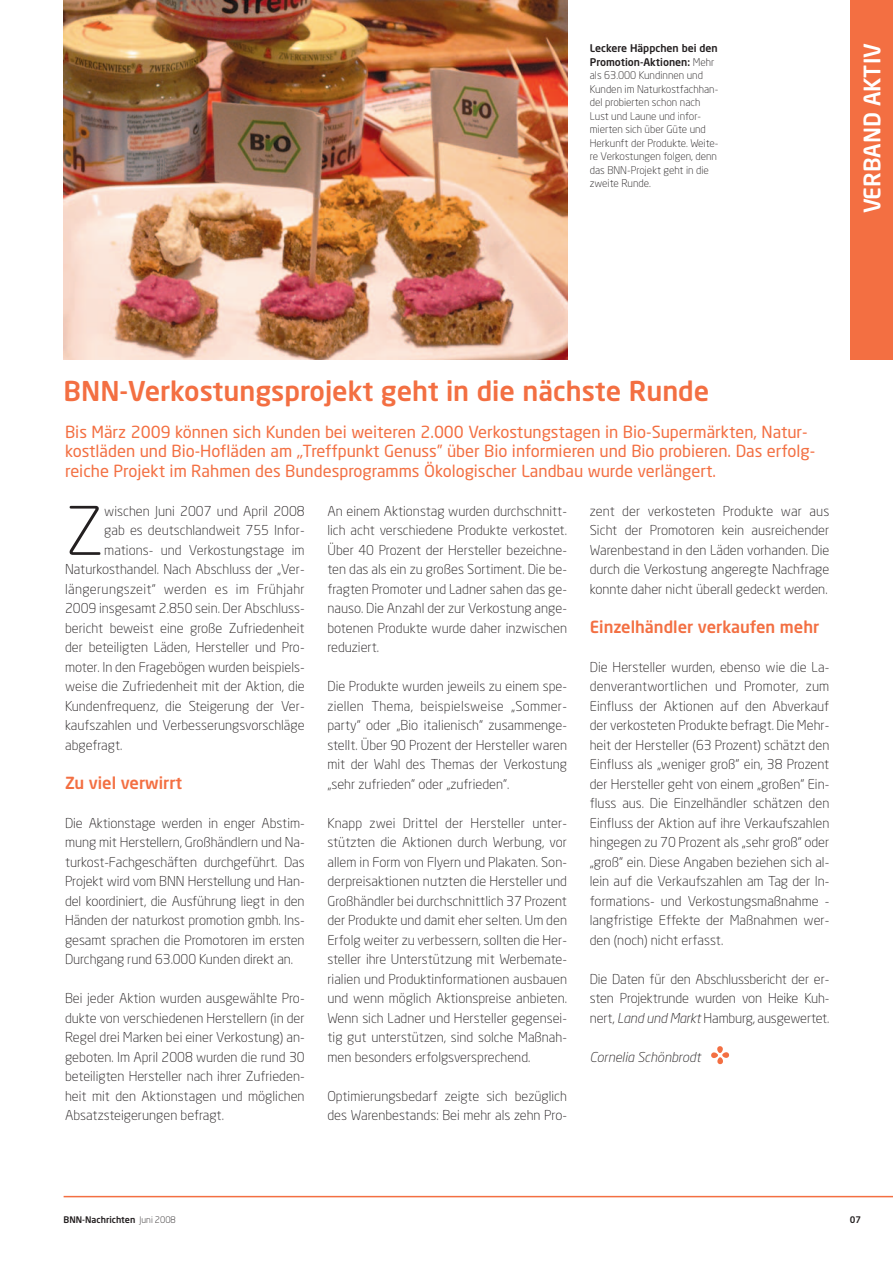
<style>
.page{position:relative;width:893px;height:1263px;background:#fff}
.page>*{position:absolute;margin:0;border:0;box-sizing:border-box;transform-origin:0 0}
.t1{font:300 66px "Neo Sans";color:#231f20}
.t2{font:500 27px "Neo Sans";color:#f36f42}
.t3{font:500 22.5px "Neo Sans";color:#fff}
.t4{font:16.5px/19.5px "Neo Sans";color:#f36f42}
.t5{font:500 16.5px "Neo Sans";color:#f36f42}
.t6{font:300 13.5px/19.5px "Neo Sans";color:#231f20;text-align:justify}
.t7{font:300 13.5px "Neo Sans";letter-spacing:.025em;color:#231f20}
.t8{font:italic 300 13.5px "Neo Sans";color:#231f20}
.t9{font:300 10.5px/13.5px "Neo Sans";color:#231f20}
.t10{font:500 9px "Neo Sans";color:#231f20}
.s1{font-weight:500}
.s2{font-style:italic}
.s3{font-weight:300}
</style>
<div class="page">
<div style="left:850px;top:0;width:42px;height:360px;background:#f36f42"></div>
<hr style="left:64px;top:1196px;width:828px;height:1px;background:#f36f42">
<img style="left:64px;top:0;width:503px;height:360px">
<img style="left:711px;top:1047px;width:18px;height:18px">
<p class="t9" style="left:589px;top:42px;width:130px"><span class="s1">Leckere Häppchen bei den<br>Promotion-Aktionen:</span> Mehr als 63.000 Kundinnen und<br>Kunden im Naturkostfachhan&shy;del probierten schon nach<br>Lust und Laune und infor&shy;mierten sich über Güte und<br>Herkunft der Produkte. Weite&shy;re Verkostungen folgen, denn das BNN-Projekt geht in die zweite Runde.</p>
<h3 class="t3" style="left:863px;top:213px;width:172px;rotate:-90deg">VERBAND AKTIV</h3>
<h2 class="t2" style="left:64px;top:380px;width:647px">BNN-Verkostungsprojekt geht in die nächste Runde</h2>
<p class="t4" style="left:65px;top:423px;width:751px">Bis März 2009 können sich Kunden bei weiteren 2.000 Verkostungstagen in Bio-Supermärkten, Natur&shy;kostläden und Bio-Hofläden am „Treffpunkt Genuss” über Bio informieren und Bio probieren. Das erfolg&shy;reiche Projekt im Rahmen des Bundesprogramms Ökologischer Landbau wurde verlängert.</p>
<h1 class="t1" style="left:65px;top:504px;width:41px">Z</h1>
<p class="t6" style="left:104px;top:502px;width:202px">wischen Juni 2007 und April 2008</p>
<p class="t6" style="left:104px;top:522px;width:202px">gab es deutschlandweit 755 Infor-</p>
<p class="t6" style="left:104px;top:541px;width:202px">mations- und Verkostungstage im</p>
<p class="t6" style="left:65px;top:561px;width:241px">Naturkosthandel. Nach Abschluss der „Ver-</p>
<p class="t7" style="left:65px;top:583px;width:241px">längerungszeit“ werden es im Frühjahr</p>
<p class="t6" style="left:65px;top:600px;width:241px">2009 insgesamt 2.850 sein. Der Abschluss-</p>
<p class="t6" style="left:65px;top:619px;width:241px">bericht beweist eine große Zufriedenheit</p>
<p class="t6" style="left:65px;top:639px;width:241px">der beteiligten Läden, Hersteller und Pro-</p>
<p class="t6" style="left:65px;top:658px;width:241px">moter. In den Fragebögen wurden beispiels-</p>
<p class="t6" style="left:65px;top:678px;width:241px">weise die Zufriedenheit mit der Aktion, die</p>
<p class="t6" style="left:65px;top:697px;width:241px">Kundenfrequenz, die Steigerung der Ver-</p>
<p class="t6" style="left:65px;top:717px;width:241px">kaufszahlen und Verbesserungsvorschläge</p>
<p class="t6" style="left:65px;top:736px;width:59px">abgefragt.</p>
<p class="t5" style="left:65px;top:776px;width:119px">Zu viel verwirrt</p>
<p class="t6" style="left:65px;top:814px;width:241px">Die Aktionstage werden in enger Abstim&shy;mung mit Herstellern, Großhändlern und Na&shy;turkost-Fachgeschäften durchgeführt. Das Projekt wird vom BNN Herstellung und Han&shy;del koordiniert, die Ausführung liegt in den Händen der naturkost promotion gmbh. Ins&shy;gesamt sprachen die Promotoren im ersten Durchgang rund 63.000 Kunden direkt an.</p>
<p class="t6" style="left:65px;top:990px;width:241px">Bei jeder Aktion wurden ausgewählte Pro&shy;dukte von verschiedenen Herstellern (in der Regel drei Marken bei einer Verkostung) an&shy;geboten. Im April 2008 wurden die rund 30 beteiligten Hersteller nach ihrer Zufrieden&shy;heit mit den Aktionstagen und möglichen Absatzsteigerungen befragt.</p>
<p class="t6" style="left:327px;top:502px;width:241px">An einem Aktionstag wurden durchschnitt&shy;lich acht verschiedene Produkte verkostet.<br>Über 40 Prozent der Hersteller bezeichne&shy;ten das als ein zu großes Sortiment. Die be&shy;fragten Promoter und Ladner sahen das ge&shy;nauso. Die Anzahl der zur Verkostung ange&shy;botenen Produkte wurde daher inzwischen reduziert.</p>
<p class="t6" style="left:327px;top:678px;width:241px">Die Produkte wurden jeweils zu einem spe&shy;ziellen Thema, beispielsweise „Sommer&shy;party“ oder „Bio italienisch“ zusammenge&shy;stellt. Über 90 Prozent der Hersteller waren mit der Wahl des Themas der Verkostung „sehr zufrieden“ oder „zufrieden“.</p>
<p class="t6" style="left:327px;top:814px;width:241px">Knapp zwei Drittel der Hersteller unter&shy;stützten die Aktionen durch Werbung, vor allem in Form von Flyern und Plakaten. Son&shy;derpreisaktionen nutzten die Hersteller und Großhändler bei durchschnittlich 37 Prozent der Produkte und damit eher selten. Um den Erfolg weiter zu verbessern, sollten die Her&shy;steller ihre Unterstützung mit Werbemate&shy;rialien und Produktinformationen ausbauen und wenn möglich Aktionspreise anbieten.<br>Wenn sich Ladner und Hersteller gegensei&shy;tig gut unterstützen, sind solche Maßnah&shy;men besonders erfolgsversprechend.</p>
<p class="t6" style="left:327px;top:1087px;width:241px">Optimierungsbedarf zeigte sich bezüglich des Warenbestands: Bei mehr als zehn Pro-</p>
<p class="t6" style="left:589px;top:502px;width:241px">zent der verkosteten Produkte war aus Sicht der Promotoren kein ausreichender Warenbestand in den Läden vorhanden. Die durch die Verkostung angeregte Nachfrage konnte daher nicht überall gedeckt werden.</p>
<p class="t5" style="left:589px;top:620px;width:231px">Einzelhändler verkaufen mehr</p>
<p class="t6" style="left:589px;top:658px;width:241px">Die Hersteller wurden, ebenso wie die La&shy;denverantwortlichen und Promoter, zum Einfluss der Aktionen auf den Abverkauf der verkosteten Produkte befragt. Die Mehr&shy;heit der Hersteller (63 Prozent) schätzt den Einfluss als „weniger groß“ ein, 38 Prozent der Hersteller geht von einem „großen“ Ein&shy;fluss aus. Die Einzelhändler schätzen den Einfluss der Aktion auf ihre Verkaufszahlen hingegen zu 70 Prozent als „sehr groß“ oder „groß“ ein. Diese Angaben beziehen sich al&shy;lein auf die Verkaufszahlen am Tag der In&shy;formations- und Verkostungsmaßnahme - langfristige Effekte der Maßnahmen wer&shy;den (noch) nicht erfasst.</p>
<p class="t6" style="left:589px;top:970px;width:241px">Die Daten für den Abschlussbericht der er&shy;sten Projektrunde wurden von Heike Kuh&shy;nert, <span class="s2">Land und Markt</span> Hamburg, ausgewertet.</p>
<p class="t8" style="left:589px;top:1051px;width:113px">Cornelia Schönbrodt</p>
<p class="t10" style="left:64px;top:1216px;width:114px">BNN-Nachrichten <span class="s3">Juni 2008</span></p>
<p class="t10" style="left:849px;top:1216px;width:13px">07</p>
</div>
